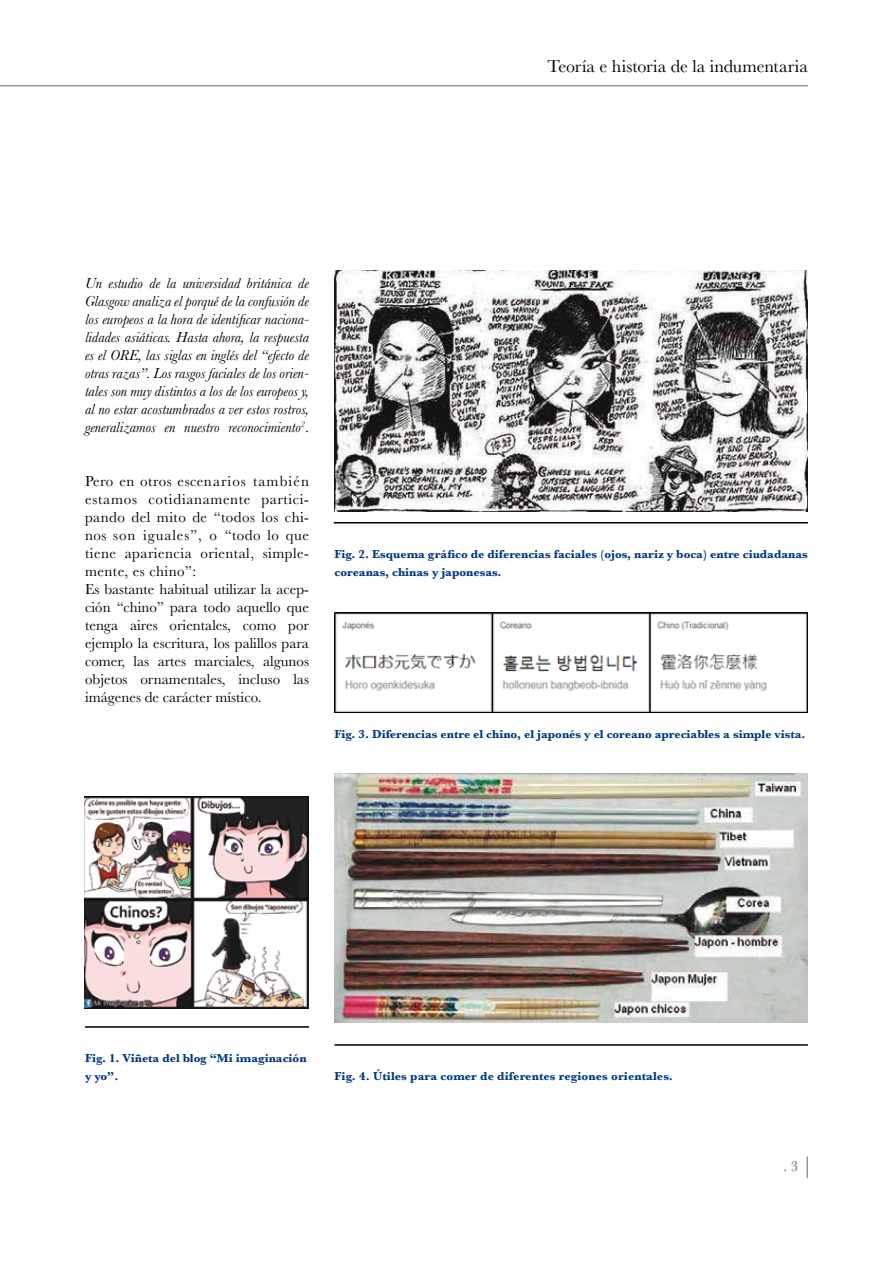
<style>
.page{position:relative;width:893px;height:1263px;background:#fff}
.page>*{position:absolute;margin:0;border:0;box-sizing:border-box;transform-origin:0 0}
.t1{font:18px "Baskerville";letter-spacing:.005em;color:#000}
.t2{font:15px/18px "Baskerville";color:#000}
.t3{font:italic 15px/18px "Baskerville";color:#000;text-align:justify}
.t4{font:15px "Baskerville";color:#646567}
.t5{font:700 12px/18px "Baskerville";color:#003882}
.s1{font-style:normal}
</style>
<div class="page">
<hr style="left:0;top:85px;width:808px;height:1px;background:#646567">
<svg style="left:807px;top:1156px;width:1px;height:22px"></svg>
<hr style="left:334px;top:522px;width:474px;height:1px;background:#000">
<hr style="left:85px;top:1026px;width:224px;height:2px;background:#000">
<img style="left:334px;top:270px;width:474px;height:241px">
<img style="left:85px;top:796px;width:224px;height:212px">
<img style="left:335px;top:612px;width:473px;height:100px">
<img style="left:335px;top:774px;width:473px;height:248px">
<hr style="left:334px;top:1044px;width:474px;height:2px;background:#000">
<p class="t1" style="left:548px;top:55px;width:262px">Teoría e historia de la indumentaria</p>
<p class="t3" style="left:85px;top:274px;width:225px">Un estudio de la universidad británica de Glasgow analiza el porqué de la confusión de los europeos a la hora de identificar naciona&shy;lidades asiáticas. Hasta ahora, la respuesta es el ORE, las siglas en inglés del “efecto de otras razas”. Los rasgos faciales de los orien&shy;tales son muy distintos a los de los europeos y, al no estar acostumbrados a ver estos rostros, generalizamos en nuestro reconocimiento<sup>2</sup><span class="s1">.</span></p>
<p class="t2" style="left:85px;top:472px;width:225px">Pero en otros escenarios también estamos cotidianamente partici&shy;pando del mito de “todos los chi&shy;nos son iguales”, o “todo lo que tiene apariencia oriental, simple&shy;mente, es chino”:<br>Es bastante habitual utilizar la acep&shy;ción “chino” para todo aquello que tenga aires orientales, como por ejemplo la escritura, los palillos para comer, las artes marciales, algunos objetos ornamentales, incluso las imágenes de carácter místico.</p>
<p class="t5" style="left:334px;top:545px;width:475px">Fig. 2. Esquema gráfico de diferencias faciales (ojos, nariz y boca) entre ciudadanas coreanas, chinas y japonesas.</p>
<p class="t5" style="left:334px;top:725px;width:473px">Fig. 3. Diferencias entre el chino, el japonés y el coreano apreciables a simple vista.</p>
<p class="t5" style="left:85px;top:1049px;width:223px">Fig. 1. Viñeta del blog “Mi imaginación y yo”.</p>
<p class="t5" style="left:334px;top:1067px;width:340px">Fig. 4. Útiles para comer de diferentes regiones orientales.</p>
<p class="t4" style="left:783px;top:1156px;width:16px">. 3</p>
</div>
